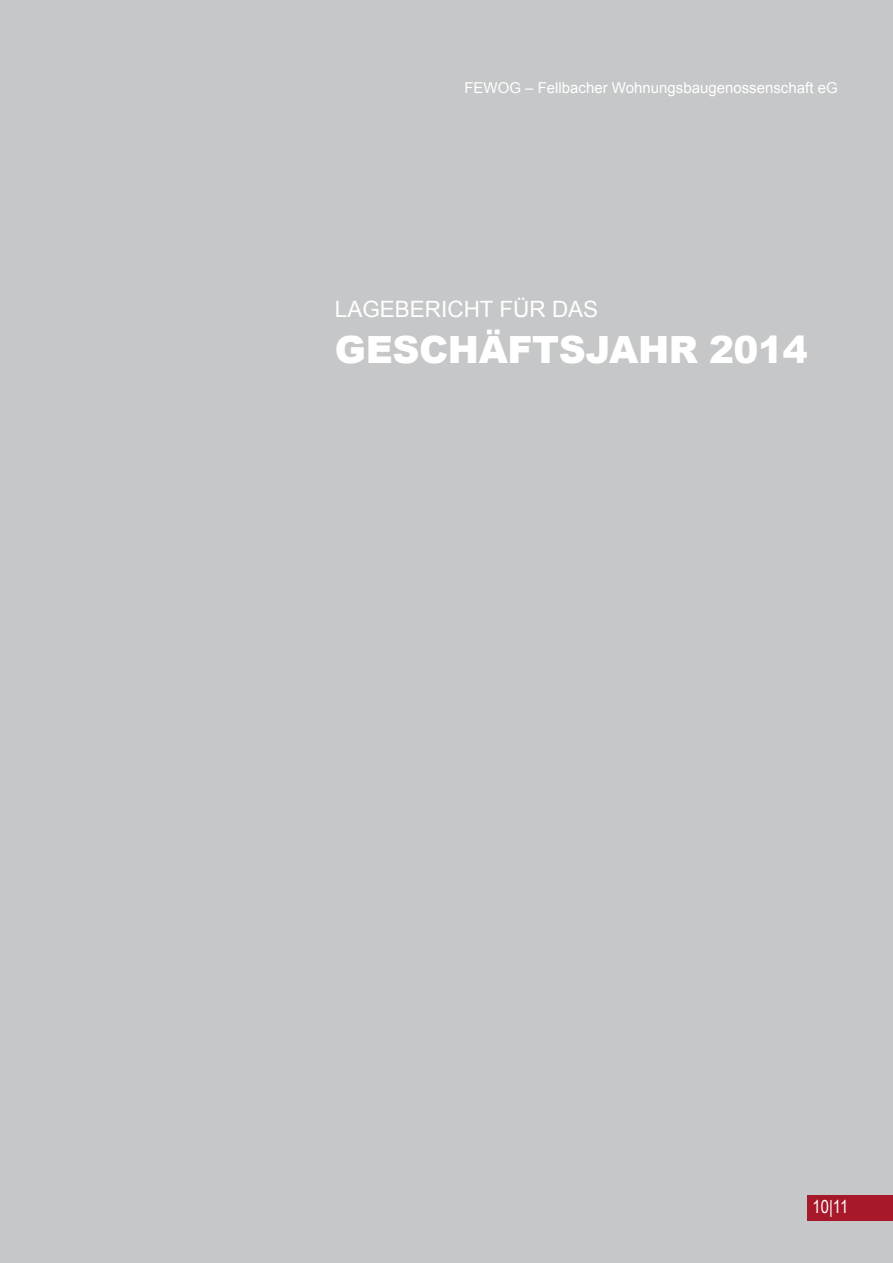
<style>
.page{position:relative;width:893px;height:1263px;background:#c6c7c8}
.page>*{position:absolute;margin:0;border:0;box-sizing:border-box;transform-origin:0 0}
.t1{font:900 37.5px "Arial";letter-spacing:-.01em;color:#fff}
.t2{font:22.5px "Arial";color:#fff}
.t3{font:18px "Arial Narrow";color:#fff}
.t4{font:15px "Arial";color:#fff}
</style>
<div class="page">
<div style="left:808px;top:1195px;width:85px;height:25px;background:#a7192a"></div>
<p class="t4" style="left:464px;top:78px;width:375px">FEWOG – Fellbacher Wohnungsbaugenossenschaft eG</p>
<h2 class="t2" style="left:335px;top:294px;width:265px">LAGEBERICHT FÜR DAS</h2>
<h1 class="t1" style="left:335px;top:323px;width:475px">GESCHÄFTSJAHR 2014</h1>
<p class="t3" style="left:813px;top:1193px;width:37px">10|11</p>
</div>
